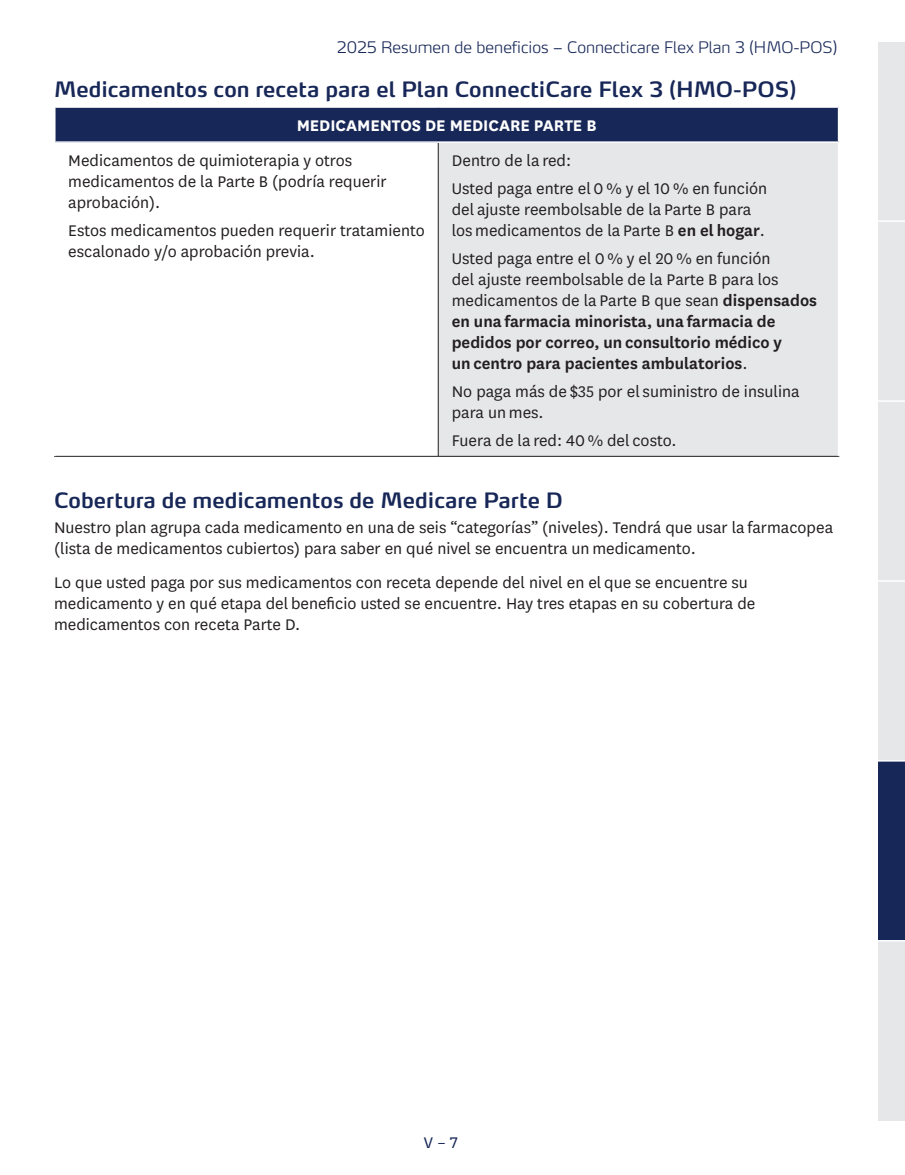
<style>
.page{position:relative;width:905px;height:1175px;background:#fff}
.page>*{position:absolute;margin:0;border:0;box-sizing:border-box;transform-origin:0 0}
.t1{font:600 21px "Max Pro";color:#172757}
.t2{font:18px/21px "National";color:#231f20}
.t3{font:600 18px/21px "National";color:#231f20}
.t4{font:700 18px "National";letter-spacing:-.005em;color:#fff}
.t5{font:18px "National";color:#172757}
.t6{font:300 expanded 15.75px "Max Pro";color:#172757}
.s1{font-weight:600}
.s2{font-weight:400}
</style>
<div class="page">
<div style="left:878px;top:41px;width:26px;height:180px;background:#e6e7e9"></div>
<div style="left:878px;top:221px;width:26px;height:180px;background:#e6e7e9"></div>
<div style="left:878px;top:401px;width:26px;height:180px;background:#e6e7e9"></div>
<div style="left:878px;top:581px;width:26px;height:180px;background:#e6e7e9"></div>
<div style="left:878px;top:940px;width:26px;height:180px;background:#e6e7e9"></div>
<div style="left:878px;top:761px;width:26px;height:179px;background:#172757"></div>
<hr style="left:878px;top:40px;width:26px;height:2px;background:#fff">
<hr style="left:878px;top:220px;width:26px;height:2px;background:#fff">
<hr style="left:878px;top:400px;width:26px;height:2px;background:#fff">
<svg style="left:878px;top:580px;width:26px;height:1px"></svg>
<svg style="left:878px;top:760px;width:26px;height:1px"></svg>
<svg style="left:878px;top:940px;width:26px;height:1px"></svg>
<div style="left:55px;top:107px;width:783px;height:35px;background:#172757"></div>
<div style="left:438px;top:142px;width:400px;height:314px;background:#e6e7e9"></div>
<hr style="left:837px;top:108px;width:2px;height:33px;background:#fff">
<hr style="left:438px;top:143px;width:1px;height:313px;background:#231f20">
<hr style="left:54px;top:456px;width:384px;height:1px;background:#231f20">
<hr style="left:438px;top:456px;width:401px;height:1px;background:#231f20">
<hr style="left:54px;top:108px;width:2px;height:33px;background:#fff">
<hr style="left:837px;top:143px;width:2px;height:313px;background:#fff">
<hr style="left:54px;top:106px;width:384px;height:2px;background:#fff">
<hr style="left:438px;top:106px;width:401px;height:2px;background:#fff">
<hr style="left:54px;top:141px;width:384px;height:2px;background:#fff">
<hr style="left:438px;top:141px;width:401px;height:2px;background:#fff">
<p class="t6" style="left:337px;top:34px;width:502px">2025 Resumen de beneficios – Connecticare Flex Plan 3 (HMO-POS)</p>
<h2 class="t1" style="left:54px;top:71px;width:744px">Medicamentos con receta para el Plan ConnectiCare Flex 3 (HMO-POS)</h2>
<p class="t4" style="left:297px;top:113px;width:301px">MEDICAMENTOS DE MEDICARE PARTE B</p>
<p class="t2" style="left:68px;top:150px;width:320px">Medicamentos de quimioterapia y otros medicamentos de la Parte B (podría requerir aprobación).</p>
<p class="t2" style="left:68px;top:219px;width:358px">Estos medicamentos pueden requerir tratamiento escalonado y/o aprobación previa.</p>
<p class="t2" style="left:452px;top:150px;width:121px">Dentro de la red:</p>
<p class="t2" style="left:452px;top:177px;width:317px">Usted paga entre el 0 % y el 10 % en función del ajuste reembolsable de la Parte B para los medicamentos de la Parte B <span class="s1">en el hogar</span>.</p>
<p class="t3" style="left:452px;top:247px;width:367px"><span class="s2">Usted paga entre el 0 % y el 20 % en función<br>del ajuste reembolsable de la Parte B para los medicamentos de la Parte B que sean</span> dispensados en una farmacia minorista, una farmacia de pedidos por correo, un consultorio médico y<br>un centro para pacientes ambulatorios<span class="s2">.</span></p>
<p class="t2" style="left:452px;top:380px;width:349px">No paga más de $35 por el suministro de insulina para un mes.</p>
<p class="t2" style="left:452px;top:429px;width:226px">Fuera de la red: 40 % del costo.</p>
<h2 class="t1" style="left:54px;top:482px;width:510px">Cobertura de medicamentos de Medicare Parte D</h2>
<p class="t2" style="left:54px;top:516px;width:780px">Nuestro plan agrupa cada medicamento en una de seis “categorías” (niveles). Tendrá que usar la farmacopea (lista de medicamentos cubiertos) para saber en qué nivel se encuentra un medicamento.</p>
<p class="t2" style="left:54px;top:571px;width:703px">Lo que usted paga por sus medicamentos con receta depende del nivel en el que se encuentre su medicamento y en qué etapa del beneficio usted se encuentre. Hay tres etapas en su cobertura de medicamentos con receta Parte D.</p>
<p class="t5" style="left:424px;top:1130px;width:35px">V – 7</p>
</div>
